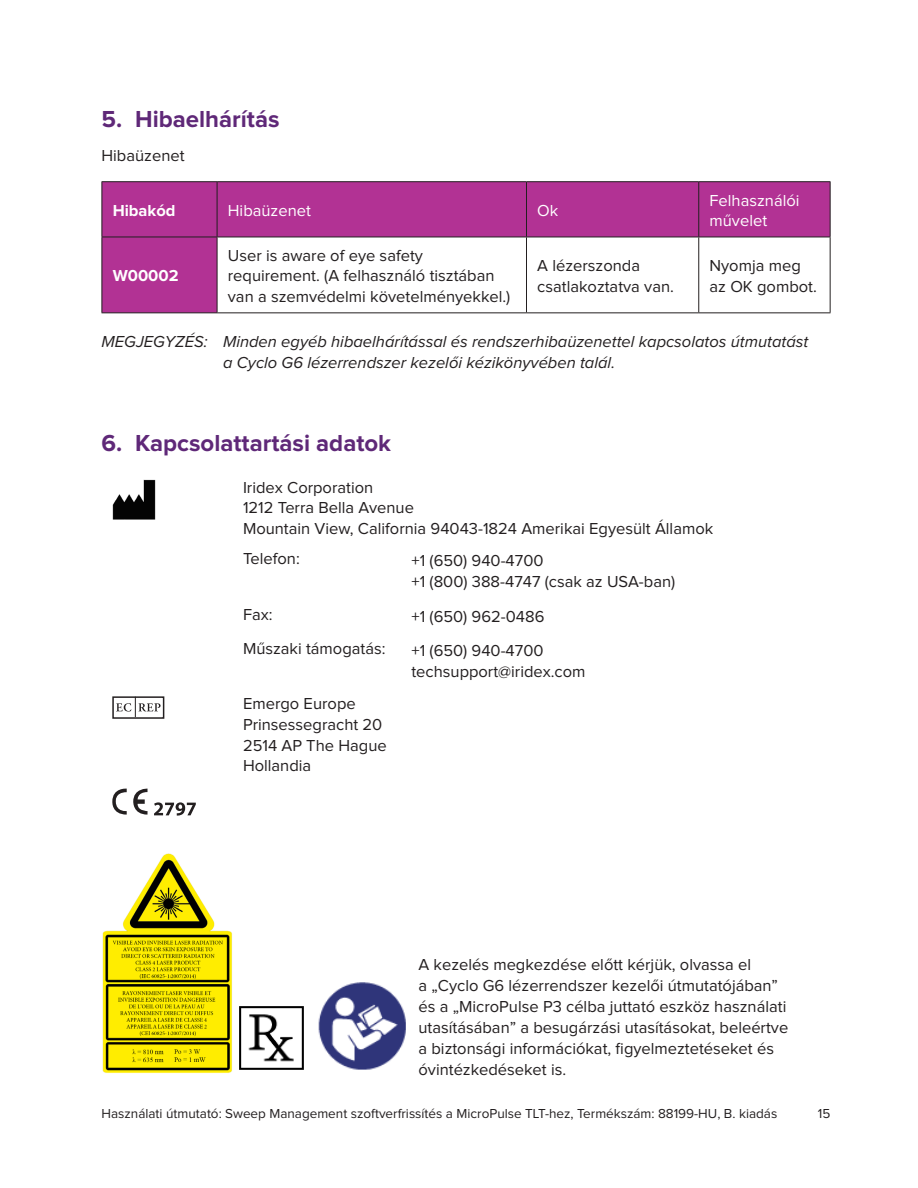
<style>
.page{position:relative;width:918px;height:1188px;background:#fff}
.page>*{position:absolute;margin:0;border:0;box-sizing:border-box;transform-origin:0 0}
.t1{font:700 24px "Proxima Nova";color:#5f2878}
.base_nospace{font:16.5px "Proxima Nova";color:#231f20}
.Note3{font:16.5px/21px "Proxima Nova";color:#231f20}
.base{font:16.5px/20.7px "Proxima Nova";color:#231f20}
.Note{font:italic 16.5px/20.7px "Proxima Nova";color:#231f20}
.table_5{font:16.5px/20.7px "Proxima Nova";color:#fff}
.table6{font:700 16.5px "Proxima Nova";color:#fff}
.t2{font:13.5px "Proxima Nova";color:#231f20}
</style>
<div class="page">
<svg style="left:103px;top:182px;width:727px;height:130px;fill:#b23294"></svg>
<hr style="left:102px;top:181px;width:115px;height:1px;background:#231f20">
<hr style="left:102px;top:182px;width:1px;height:55px;background:#231f20">
<hr style="left:217px;top:181px;width:309px;height:1px;background:#231f20">
<hr style="left:217px;top:182px;width:1px;height:55px;background:#231f20">
<hr style="left:526px;top:181px;width:173px;height:1px;background:#231f20">
<hr style="left:526px;top:182px;width:1px;height:55px;background:#231f20">
<hr style="left:699px;top:181px;width:132px;height:1px;background:#231f20">
<hr style="left:698px;top:182px;width:1px;height:55px;background:#231f20">
<hr style="left:830px;top:182px;width:1px;height:55px;background:#231f20">
<hr style="left:102px;top:237px;width:115px;height:1px;background:#231f20">
<hr style="left:102px;top:237px;width:1px;height:75px;background:#231f20">
<hr style="left:217px;top:237px;width:309px;height:1px;background:#231f20">
<hr style="left:217px;top:237px;width:1px;height:75px;background:#231f20">
<hr style="left:526px;top:237px;width:173px;height:1px;background:#231f20">
<hr style="left:526px;top:237px;width:1px;height:75px;background:#231f20">
<hr style="left:699px;top:237px;width:132px;height:1px;background:#231f20">
<hr style="left:698px;top:237px;width:1px;height:75px;background:#231f20">
<hr style="left:830px;top:237px;width:1px;height:75px;background:#231f20">
<hr style="left:102px;top:312px;width:115px;height:1px;background:#231f20">
<hr style="left:217px;top:312px;width:309px;height:1px;background:#231f20">
<hr style="left:526px;top:312px;width:173px;height:1px;background:#231f20">
<hr style="left:699px;top:312px;width:132px;height:1px;background:#231f20">
<img style="left:112px;top:480px;width:44px;height:40px">
<div style="left:112px;top:696px;width:52px;height:23px;border:2px solid #231f20"></div>
<svg style="left:116px;top:697px;width:45px;height:20px"></svg>
<svg style="left:112px;top:788px;width:15px;height:27px"></svg>
<svg style="left:133px;top:788px;width:15px;height:27px"></svg>
<svg style="left:154px;top:802px;width:42px;height:14px"></svg>
<img style="left:102px;top:853px;width:130px;height:220px">
<img style="left:239px;top:1006px;width:65px;height:64px">
<img style="left:318px;top:982px;width:88px;height:88px">
<p class="t1" style="left:102px;top:108px;width:180px">5. Hibaelhárítás</p>
<p class="base" style="left:102px;top:146px;width:85px">Hibaüzenet</p>
<p class="table6" style="left:113px;top:203px;width:64px">Hibakód</p>
<p class="table_5" style="left:228px;top:201px;width:85px">Hibaüzenet</p>
<p class="table_5" style="left:537px;top:201px;width:23px">Ok</p>
<p class="table_5" style="left:710px;top:190px;width:92px">Felhasználói művelet</p>
<p class="base" style="left:228px;top:246px;width:284px">User is aware of eye safety requirement. (A felhasználó tisztában van a szemvédelmi követelményekkel.)</p>
<p class="base" style="left:537px;top:256px;width:138px">A lézerszonda csatlakoztatva van.</p>
<p class="base" style="left:710px;top:256px;width:109px">Nyomja meg az OK gombot.</p>
<p class="Note" style="left:223px;top:331px;width:587px;text-indent:-122px">MEGJEGYZÉS: Minden egyéb hibaelhárítással és rendszerhibaüzenettel kapcsolatos útmutatást a Cyclo G6 lézerrendszer kezelői kézikönyvében talál.</p>
<p class="table6" style="left:113px;top:268px;width:67px">W00002</p>
<p class="t1" style="left:102px;top:432px;width:291px">6. Kapcsolattartási adatok</p>
<p class="base_nospace" style="left:243px;top:480px;width:132px">Iridex Corporation</p>
<p class="base_nospace" style="left:243px;top:500px;width:173px">1212 Terra Bella Avenue</p>
<p class="base_nospace" style="left:243px;top:521px;width:472px">Mountain View, California 94043-1824 Amerikai Egyesült Államok</p>
<p class="base_nospace" style="left:243px;top:551px;width:58px">Telefon:</p>
<p class="base_nospace" style="left:411px;top:553px;width:134px">+1 (650) 940-4700</p>
<p class="base_nospace" style="left:411px;top:574px;width:265px">+1 (800) 388-4747 (csak az USA-ban)</p>
<p class="base_nospace" style="left:243px;top:606px;width:31px">Fax:</p>
<p class="base_nospace" style="left:411px;top:609px;width:134px">+1 (650) 962-0486</p>
<p class="base_nospace" style="left:243px;top:641px;width:144px">Műszaki támogatás:</p>
<p class="base_nospace" style="left:411px;top:643px;width:134px">+1 (650) 940-4700</p>
<p class="base_nospace" style="left:411px;top:664px;width:176px">techsupport@iridex.com</p>
<p class="base_nospace" style="left:243px;top:696px;width:114px">Emergo Europe</p>
<p class="base_nospace" style="left:243px;top:717px;width:141px">Prinsessegracht 20</p>
<p class="base_nospace" style="left:243px;top:738px;width:145px">2514 AP The Hague</p>
<p class="base_nospace" style="left:243px;top:758px;width:70px">Hollandia</p>
<p class="Note3" style="left:419px;top:954px;width:371px">A kezelés megkezdése előtt kérjük, olvassa el<br>a „Cyclo G6 lézerrendszer kezelői útmutatójában” és a „MicroPulse P3 célba juttató eszköz használati utasításában” a besugárzási utasításokat, beleértve a biztonsági információkat, figyelmeztetéseket és óvintézkedéseket is.</p>
<p class="t2" style="left:102px;top:1108px;width:677px">Használati útmutató: Sweep Management szoftverfrissítés a MicroPulse TLT-hez, Termékszám: 88199-HU, B. kiadás</p>
<p class="t2" style="left:818px;top:1108px;width:14px">15</p>
</div>
